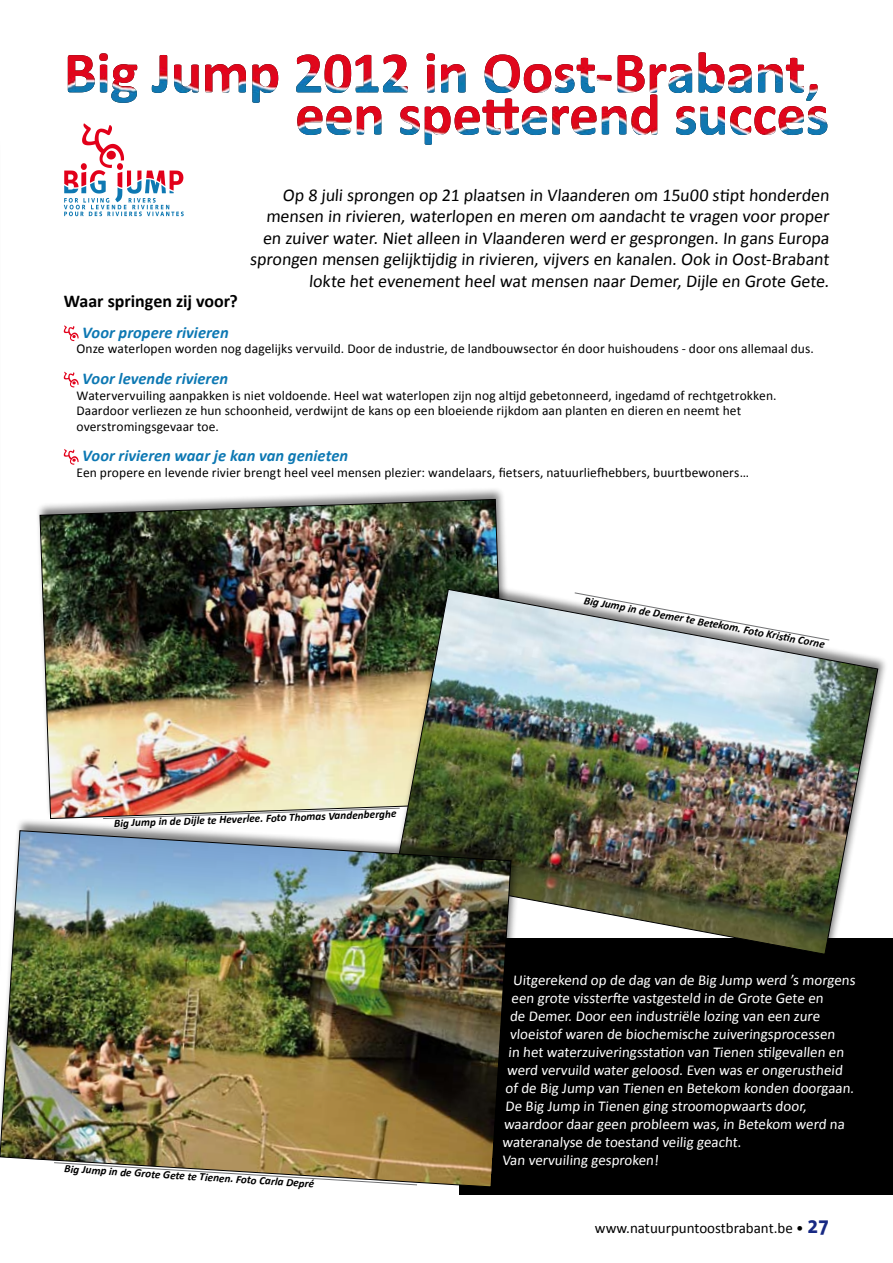
<style>
.page{position:relative;width:893px;height:1263px;background:#fff}
.page>*{position:absolute;margin:0;border:0;box-sizing:border-box;transform-origin:0 0}
.t1{font:18px/21.6px "Calibri";letter-spacing:-.01em;color:#000;text-align:right}
.t2{font:700 18px "Calibri";color:#000}
.t3{font:italic 700 16.5px "Calibri";color:#0d78b3}
.t4{font:15px "Calibri";color:#fff}
.t5{font:15px "Calibri";color:#000}
.t6{font:13.5px/15.5px "Calibri";letter-spacing:.005em;color:#000}
.t7{font:italic 700 11.25px "Calibri";color:#000}
.s1{font-family:"The Sans Office";font-weight:700;font-size:21px;color:#172983}
</style>
<div class="page">
<div style="left:36px;top:486px;width:487px;height:340px;background:#000;opacity:.5"></div>
<img style="left:39px;top:499px;width:467px;height:318px">
<svg style="left:102px;top:807px;width:289px;height:10px"></svg>
<svg style="left:64px;top:325px;width:15px;height:16px"></svg>
<svg style="left:64px;top:372px;width:15px;height:15px"></svg>
<svg style="left:64px;top:449px;width:15px;height:16px"></svg>
<div style="left:459px;top:938px;width:434px;height:257px;background:#000"></div>
<svg style="left:64px;top:52px;width:763px;height:164px"></svg>
<div style="left:391px;top:576px;width:502px;height:386px;background:#000;opacity:.5"></div>
<img style="left:395px;top:589px;width:483px;height:366px">
<div style="left:0;top:817px;width:527px;height:378px;background:#000;opacity:.5"></div>
<img style="left:0;top:830px;width:512px;height:357px">
<div style="left:0;top:135px;width:8px;height:850px;background:#fff"></div>
<p class="t1" style="left:250px;top:184px;width:583px">Op 8 juli sprongen op 21 plaatsen in Vlaanderen om 15u00 stipt honderden mensen in rivieren, waterlopen en meren om aandacht te vragen voor proper en zuiver water. Niet alleen in Vlaanderen werd er gesprongen. In gans Europa sprongen mensen gelijktijdig in rivieren, vijvers en kanalen. Ook in Oost-Brabant lokte het evenement heel wat mensen naar Demer, Dijle en Grote Gete.</p>
<p class="t2" style="left:64px;top:289px;width:175px">Waar springen zij voor?</p>
<p class="t3" style="left:82px;top:322px;width:148px">Voor propere rivieren</p>
<p class="t6" style="left:77px;top:341px;width:739px">Onze waterlopen worden nog dagelijks vervuild. Door de industrie, de landbouwsector én door huishoudens - door ons allemaal dus.</p>
<p class="t3" style="left:82px;top:368px;width:147px">Voor levende rivieren</p>
<p class="t6" style="left:77px;top:387px;width:701px">Watervervuiling aanpakken is niet voldoende. Heel wat waterlopen zijn nog altijd gebetonneerd, ingedamd of rechtgetrokken.<br>Daardoor verliezen ze hun schoonheid, verdwijnt de kans op een bloeiende rijkdom aan planten en dieren en neemt het overstromingsgevaar toe.</p>
<p class="t3" style="left:82px;top:445px;width:267px">Voor rivieren waar je kan van genieten</p>
<p class="t6" style="left:77px;top:465px;width:674px">Een propere en levende rivier brengt heel veel mensen plezier: wandelaars, fietsers, natuurliefhebbers, buurtbewoners…</p>
<p class="t7" style="left:114px;top:816px;width:284px;rotate:-2deg">Big Jump in de Dijle te Heverlee. Foto Thomas Vandenberghe</p>
<p class="t7" style="left:65px;top:1160px;width:252px;rotate:4deg">Big Jump in de Grote Gete te Tienen. Foto Carla Depré</p>
<p class="t7" style="left:586px;top:592px;width:246px;rotate:11deg">Big Jump in de Demer te Betekom. Foto Kristi n Corne</p>
<p class="t4" style="left:513px;top:971px;width:346px">Uitgerekend op de dag van de Big Jump werd ’s morgens</p>
<p class="t4" style="left:511px;top:989px;width:315px">een grote vissterfte vastgesteld in de Grote Gete en</p>
<p class="t4" style="left:510px;top:1007px;width:313px">de Demer. Door een industriële lozing van een zure</p>
<p class="t4" style="left:510px;top:1025px;width:328px">vloeistof waren de biochemische zuiveringsprocessen</p>
<p class="t4" style="left:508px;top:1043px;width:339px">in het waterzuiveringsstation van Tienen stilgevallen en</p>
<p class="t4" style="left:507px;top:1061px;width:339px">werd vervuild water geloosd. Even was er ongerustheid</p>
<p class="t4" style="left:505px;top:1079px;width:352px">of de Big Jump van Tienen en Betekom konden doorgaan.</p>
<p class="t4" style="left:505px;top:1097px;width:305px">De Big Jump in Tienen ging stroomopwaarts door,</p>
<p class="t4" style="left:504px;top:1115px;width:344px">waardoor daar geen probleem was, in Betekom werd na</p>
<p class="t4" style="left:502px;top:1133px;width:242px">wateranalyse de toestand veilig geacht.</p>
<p class="t4" style="left:502px;top:1151px;width:160px">Van vervuiling gesproken!</p>
<p class="t5" style="left:595px;top:1219px;width:236px">www.natuurpuntoostbrabant.be • <span class="s1">27</span></p>
</div>
